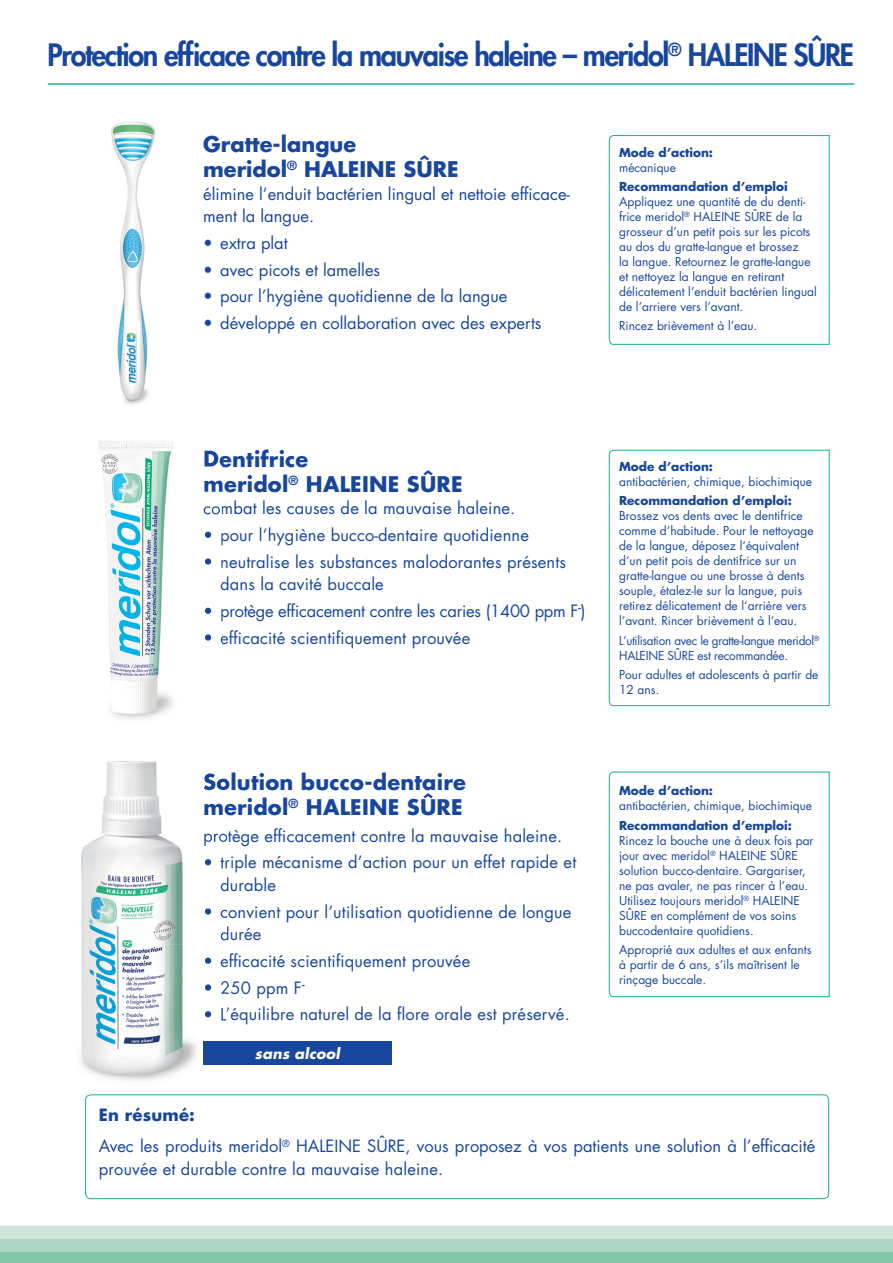
<style>
.page{position:relative;width:893px;height:1263px;background:#fff}
.page>*{position:absolute;margin:0;border:0;box-sizing:border-box;transform-origin:0 0}
.t1{font:800 30px "Futura";letter-spacing:-.045em;color:#18469d;scale:.96 1}
.t2{font:700 21px/25.2px "Futura";letter-spacing:.01em;color:#18469d}
.t3{font:16.5px/22.5px "Futura";letter-spacing:.01em;color:#18469d}
.t4{font:16.5px "Futura";letter-spacing:-.015em;color:#18469d}
.t5{font:italic 700 14.4px "Futura";letter-spacing:.01em;color:#fff}
.t6{font:12px/15px "Futura";color:#18469d}
.t7{font:700 12px "Futura";color:#18469d}
.t8{font:12px/15px "Futura";letter-spacing:-.025em;color:#18469d}
.s1{font-weight:700}
</style>
<div class="page">
<div style="left:85px;top:1094px;width:744px;height:105px;border:1px solid #22b684;border-radius:5px"></div>
<div style="left:203px;top:1042px;width:189px;height:23px;background:#18469d"></div>
<svg style="left:608px;top:135px;width:222px;height:210px"></svg>
<svg style="left:608px;top:449px;width:222px;height:258px"></svg>
<svg style="left:608px;top:771px;width:222px;height:227px"></svg>
<hr style="left:48px;top:83px;width:806px;height:2px;background:#22b684">
<svg style="left:0;top:1226px;width:893px;height:26px;background:#bdddcd"></svg>
<div style="left:0;top:1252px;width:893px;height:11px;background:#82c6a8"></div>
<img style="left:111px;top:122px;width:44px;height:283px">
<img style="left:98px;top:441px;width:123px;height:278px">
<img style="left:205px;top:449px;width:16px;height:18px">
<img style="left:204px;top:474px;width:17px;height:18px">
<img style="left:204px;top:501px;width:17px;height:14px">
<img style="left:205px;top:527px;width:16px;height:18px">
<img style="left:205px;top:554px;width:16px;height:18px">
<img style="left:205px;top:603px;width:16px;height:18px">
<img style="left:205px;top:630px;width:16px;height:18px">
<img style="left:80px;top:761px;width:146px;height:320px">
<img style="left:204px;top:772px;width:22px;height:18px">
<img style="left:204px;top:797px;width:22px;height:18px">
<img style="left:204px;top:828px;width:22px;height:18px">
<img style="left:205px;top:855px;width:21px;height:18px">
<img style="left:221px;top:877px;width:5px;height:14px">
<img style="left:205px;top:904px;width:21px;height:18px">
<img style="left:221px;top:926px;width:5px;height:14px">
<img style="left:205px;top:953px;width:21px;height:18px">
<img style="left:205px;top:981px;width:21px;height:17px">
<img style="left:205px;top:1007px;width:21px;height:18px">
<img style="left:203px;top:1042px;width:23px;height:23px">
<h1 class="t1" style="left:48px;top:35px;width:841px">Protection efficace contre la mauvaise haleine – meridol<sup>®</sup> HALEINE SÛRE</h1>
<h2 class="t2" style="left:203px;top:131px;width:257px">Gratte-langue<br>meridol<sup>®</sup> HALEINE SÛRE</h2>
<h3 class="t3" style="left:203px;top:182px;width:368px">élimine l’enduit bactérien lingual et nettoie efficace&shy;ment la langue.</h3>
<h3 class="t3" style="left:203px;top:231px;width:86px">• extra plat</h3>
<h3 class="t3" style="left:203px;top:258px;width:179px">• avec picots et lamelles</h3>
<h3 class="t3" style="left:203px;top:285px;width:306px">• pour l’hygiène quotidienne de la langue</h3>
<h3 class="t3" style="left:203px;top:311px;width:340px">• développé en collaboration avec des experts</h3>
<p class="t7" style="left:619px;top:144px;width:95px">Mode d’action:</p>
<p class="t6" style="left:619px;top:160px;width:58px">mécanique</p>
<p class="t7" style="left:619px;top:178px;width:170px">Recommandation d’emploi</p>
<p class="t6" style="left:619px;top:194px;width:199px">Appliquez une quantité de du denti&shy;frice meridol<sup>®</sup> HALEINE SÛRE de la grosseur d’un petit pois sur les picots au dos du gratte-langue et brossez<br>la langue. Retournez le gratte-langue et nettoyez la langue en retirant délicatement l’enduit bactérien lingual de l’arriere vers l’avant.</p>
<p class="t6" style="left:619px;top:318px;width:140px">Rincez brièvement à l’eau.</p>
<h2 class="t2" style="left:203px;top:446px;width:261px">Dentifrice<br>meridol<sup>®</sup> HALEINE SÛRE</h2>
<h3 class="t3" style="left:203px;top:497px;width:314px">combat les causes de la mauvaise haleine.</h3>
<h3 class="t3" style="left:203px;top:523px;width:327px">• pour l’hygiène bucco-dentaire quotidienne</h3>
<h3 class="t3" style="left:220px;top:550px;width:347px;text-indent:-17px">• neutralise les substances malodorantes présents dans la cavité buccale</h3>
<h3 class="t4" style="left:203px;top:600px;width:384px">• protège efficacement contre les caries (1400 ppm F<sup>-</sup>)</h3>
<h3 class="t3" style="left:203px;top:626px;width:269px">• efficacité scientifiquement prouvée</h3>
<h2 class="t2" style="left:203px;top:769px;width:264px">Solution bucco-dentaire meridol<sup>®</sup> HALEINE SÛRE</h2>
<h3 class="t3" style="left:203px;top:824px;width:360px">protège efficacement contre la mauvaise haleine.</h3>
<h3 class="t3" style="left:220px;top:851px;width:358px;text-indent:-17px">• triple mécanisme d’action pour un effet rapide et durable</h3>
<h3 class="t3" style="left:220px;top:900px;width:353px;text-indent:-17px">• convient pour l’utilisation quotidienne de longue durée</h3>
<h3 class="t3" style="left:203px;top:949px;width:269px">• efficacité scientifiquement prouvée</h3>
<h3 class="t3" style="left:203px;top:976px;width:103px">• 250 ppm F<sup>-</sup></h3>
<h3 class="t3" style="left:203px;top:1003px;width:368px">• L’équilibre naturel de la flore orale est préservé.</h3>
<p class="t5" style="left:255px;top:1043px;width:86px">sans alcool</p>
<p class="t7" style="left:619px;top:459px;width:95px">Mode d’action:</p>
<p class="t6" style="left:619px;top:474px;width:194px">antibactérien, chimique, biochimique</p>
<p class="t7" style="left:619px;top:493px;width:174px">Recommandation d’emploi:</p>
<p class="t6" style="left:619px;top:508px;width:196px">Brossez vos dents avec le dentifrice comme d‘habitude. Pour le nettoyage de la langue, déposez l‘équivalent d‘un petit pois de dentifrice sur un gratte-langue ou une brosse à dents souple, étalez-le sur la langue, puis retirez délicatement de l‘arrière vers l‘avant. Rincer brièvement à l‘eau.</p>
<p class="t8" style="left:619px;top:633px;width:202px">L‘utilisation avec le gratte-langue meridol<sup>®<br></sup>HALEINE SÛRE est recommandée.</p>
<p class="t6" style="left:619px;top:667px;width:201px">Pour adultes et adolescents à partir de<br>12 ans.</p>
<p class="t7" style="left:619px;top:783px;width:95px">Mode d’action:</p>
<p class="t6" style="left:619px;top:798px;width:194px">antibactérien, chimique, biochimique</p>
<p class="t7" style="left:619px;top:817px;width:174px">Recommandation d’emploi:</p>
<p class="t6" style="left:619px;top:833px;width:196px">Rincez la bouche une à deux fois par jour avec meridol<sup>®</sup> HALEINE SÛRE solution bucco-dentaire. Gargariser, ne pas avaler, ne pas rincer à l’eau.<br>Utilisez toujours meridol<sup>®</sup> HALEINE SÛRE en complément de vos soins buccodentaire quotidiens.</p>
<p class="t6" style="left:619px;top:942px;width:194px">Approprié aux adultes et aux enfants à partir de 6 ans, s’ils maîtrisent le rinçage buccale.</p>
<h3 class="t3" style="left:99px;top:1099px;width:718px;line-height:31px"><span class="s1">En résumé:<br></span>Avec les produits meridol<sup>®</sup> HALEINE SÛRE, vous proposez à vos patients une solution à l’efficacité</h3>
<h3 class="t3" style="left:99px;top:1157px;width:346px">prouvée et durable contre la mauvaise haleine.</h3>
</div>
